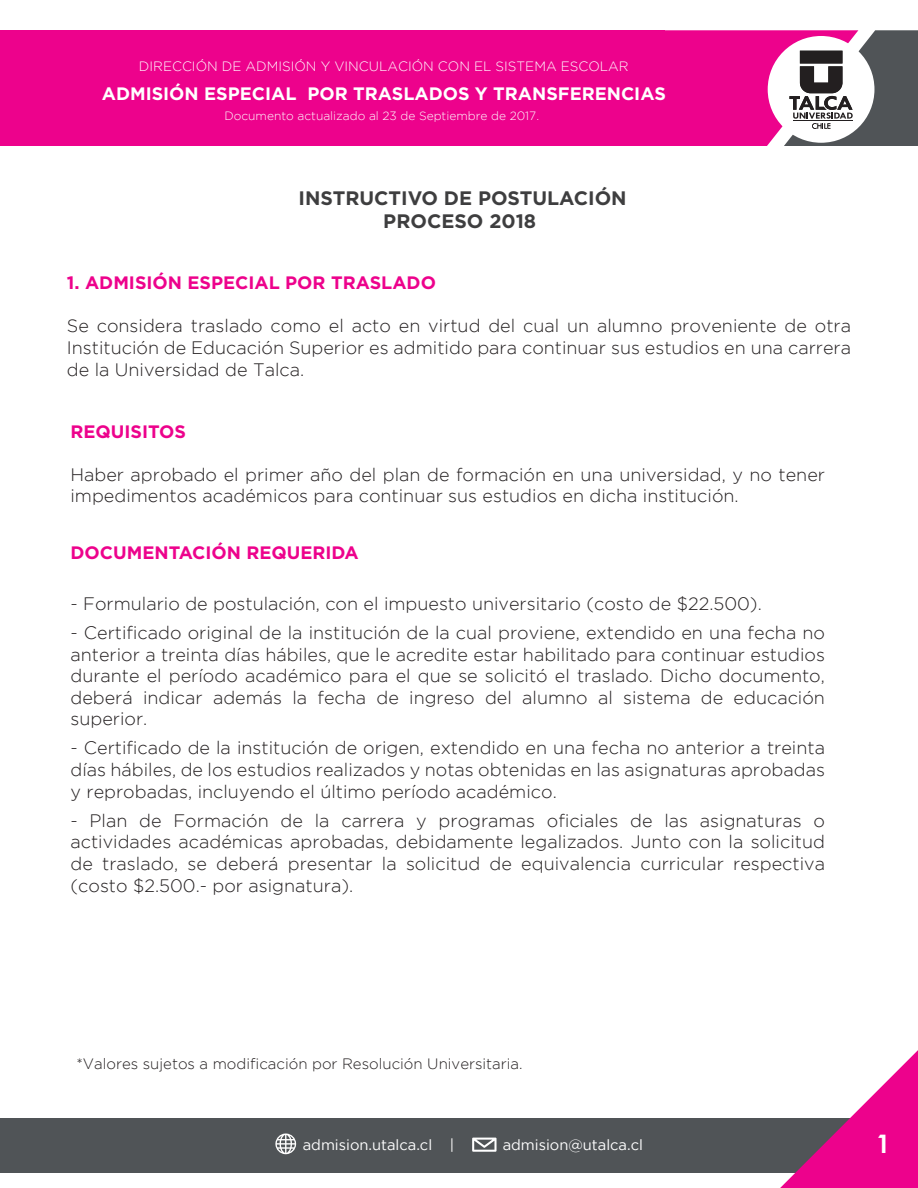
<style>
.page{position:relative;width:918px;height:1188px;background:#fff}
.page>*{position:absolute;margin:0;border:0;box-sizing:border-box;transform-origin:0 0}
.t1{font:700 25.5px "Century Gothic";color:#fff}
.t2{font:700 19.5px/23.4px "Gotham Pro";color:#3e3e3f;text-align:center}
.t3{font:300 18px/21.6px "Gotham";color:#231f20;text-align:justify}
.t4{font:700 18px "Gotham Pro";color:#ed028c}
.t5{font:700 18px "Gotham Pro";color:#fff}
.t6{font:300 15px "Gotham";color:#231f20}
.t7{font:14.7px "Gotham";color:#fff}
.t8{font:300 13.5px "Gotham";color:#fff}
.t9{font:300 12px "Gotham";color:#fff}
</style>
<div class="page">
<div style="left:0;top:1118px;width:906px;height:55px;background:#505457"></div>
<svg style="left:472px;top:1138px;width:25px;height:14px"></svg>
<svg style="left:275px;top:1134px;width:21px;height:20px"></svg>
<svg style="left:780px;top:1050px;width:138px;height:138px"></svg>
<div style="left:0;top:30px;width:665px;height:115px;background:#ed028c"></div>
<svg style="left:665px;top:30px;width:253px;height:115px"></svg>
<hr style="left:793px;top:120px;width:59px;height:1px;background:#231f20">
<p class="t8" style="left:139px;top:59px;width:491px">DIRECCIÓN DE ADMISIÓN Y VINCULACIÓN CON EL SISTEMA ESCOLAR</p>
<p class="t5" style="left:102px;top:83px;width:566px">ADMISIÓN ESPECIAL POR TRASLADOS Y TRANSFERENCIAS</p>
<p class="t9" style="left:224px;top:109px;width:316px">Documento actualizado al 23 de Septiembre de 2017.</p>
<p class="t2" style="left:299px;top:186px;width:330px">INSTRUCTIVO DE POSTULACIÓN<br>PROCESO 2018</p>
<p class="t4" style="left:67px;top:272px;width:371px">1. ADMISIÓN ESPECIAL POR TRASLADO</p>
<p class="t3" style="left:67px;top:315px;width:786px">Se considera traslado como el acto en virtud del cual un alumno proveniente de otra Institución de Educación Superior es admitido para continuar sus estudios en una carrera de la Universidad de Talca.</p>
<p class="t4" style="left:70px;top:421px;width:117px">REQUISITOS</p>
<p class="t3" style="left:70px;top:463px;width:756px">Haber aprobado el primer año del plan de formación en una universidad, y no tener impedimentos académicos para continuar sus estudios en dicha institución.</p>
<p class="t4" style="left:70px;top:542px;width:290px">DOCUMENTACIÓN REQUERIDA</p>
<p class="t3" style="left:70px;top:592px;width:693px">- Formulario de postulación, con el impuesto universitario (costo de $22.500).</p>
<p class="t3" style="left:70px;top:622px;width:756px">- Certificado original de la institución de la cual proviene, extendido en una fecha no anterior a treinta días hábiles, que le acredite estar habilitado para continuar estudios durante el período académico para el que se solicitó el traslado. Dicho documento, deberá indicar además la fecha de ingreso del alumno al sistema de educación superior.</p>
<p class="t3" style="left:70px;top:737px;width:756px">- Certificado de la institución de origen, extendido en una fecha no anterior a treinta días hábiles, de los estudios realizados y notas obtenidas en las asignaturas aprobadas y reprobadas, incluyendo el último período académico.</p>
<p class="t3" style="left:70px;top:809px;width:756px">- Plan de Formación de la carrera y programas oficiales de las asignaturas o actividades académicas aprobadas, debidamente legalizados. Junto con la solicitud de traslado, se deberá presentar la solicitud de equivalencia curricular respectiva (costo $2.500.- por asignatura).</p>
<p class="t6" style="left:76px;top:1056px;width:448px">*Valores sujetos a modificación por Resolución Universitaria.</p>
<p class="t7" style="left:303px;top:1136px;width:153px">admision.utalca.cl |</p>
<p class="t7" style="left:503px;top:1136px;width:142px">admision@utalca.cl</p>
<h1 class="t1" style="left:876px;top:1124px;width:16px">1</h1>
</div>
